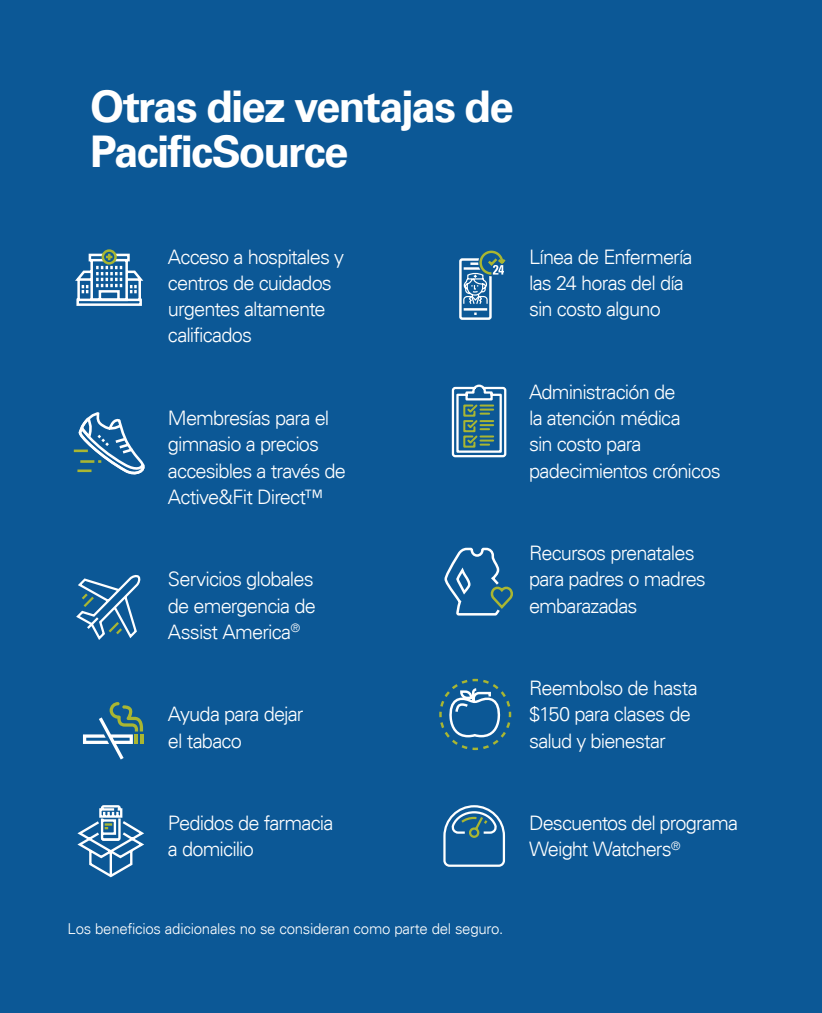
<style>
.page{position:relative;width:822px;height:1013px;background:#fff}
.page>*{position:absolute;margin:0;border:0;box-sizing:border-box;transform-origin:0 0}
.t1{font:700 43.75px/45px "Univers LT";letter-spacing:-.04em;color:#fff}
.t2{font:300 20px/26.2px "Univers LT";letter-spacing:-.045em;color:#fff}
.t3{font:300 15px "Univers LT";letter-spacing:-.015em;color:#fff}
</style>
<div class="page">
<div style="left:0;top:0;width:821px;height:1012px;background:#0c5896"></div>
<svg style="left:439px;top:678px;width:73px;height:73px"></svg>
<svg style="left:444px;top:547px;width:69px;height:69px"></svg>
<svg style="left:451px;top:384px;width:56px;height:74px"></svg>
<svg style="left:77px;top:805px;width:67px;height:73px"></svg>
<hr style="left:74px;top:449px;width:14px;height:3px;background:#a9b632">
<svg style="left:75px;top:413px;width:70px;height:62px"></svg>
<svg style="left:76px;top:574px;width:65px;height:66px"></svg>
<svg style="left:443px;top:805px;width:63px;height:62px"></svg>
<svg style="left:83px;top:702px;width:60px;height:57px"></svg>
<svg style="left:75px;top:249px;width:69px;height:57px"></svg>
<svg style="left:459px;top:250px;width:47px;height:70px"></svg>
<h1 class="t1" style="left:90px;top:84px;width:425px">Otras diez ventajas de<br>PacificSource</h1>
<p class="t2" style="left:168px;top:243px;width:178px">Acceso a hospitales y centros de cuidados urgentes altamente calificados</p>
<p class="t2" style="left:168px;top:405px;width:179px">Membresías para el gimnasio a precios accesibles a través de<br>Active&amp;Fit Direct™</p>
<p class="t2" style="left:168px;top:566px;width:149px;text-align:justify">Servicios globales de emergencia de Assist America<sup>®</sup></p>
<p class="t2" style="left:168px;top:701px;width:137px">Ayuda para dejar el tabaco</p>
<p class="t2" style="left:168px;top:810px;width:167px">Pedidos de farmacia a domicilio</p>
<p class="t3" style="left:68px;top:919px;width:437px">Los beneficios adicionales no se consideran como parte del seguro.</p>
<p class="t2" style="left:529px;top:243px;width:165px">Línea de Enfermería las 24 horas del día sin costo alguno</p>
<p class="t2" style="left:529px;top:378px;width:193px">Administración de<br>la atención médica<br>sin costo para padecimientos crónicos</p>
<p class="t2" style="left:529px;top:540px;width:178px">Recursos prenatales para padres o madres embarazadas</p>
<p class="t2" style="left:529px;top:675px;width:170px">Reembolso de hasta $150 para clases de salud y bienestar</p>
<p class="t2" style="left:529px;top:810px;width:210px">Descuentos del programa<br>Weight Watchers<sup>®</sup></p>
</div>
